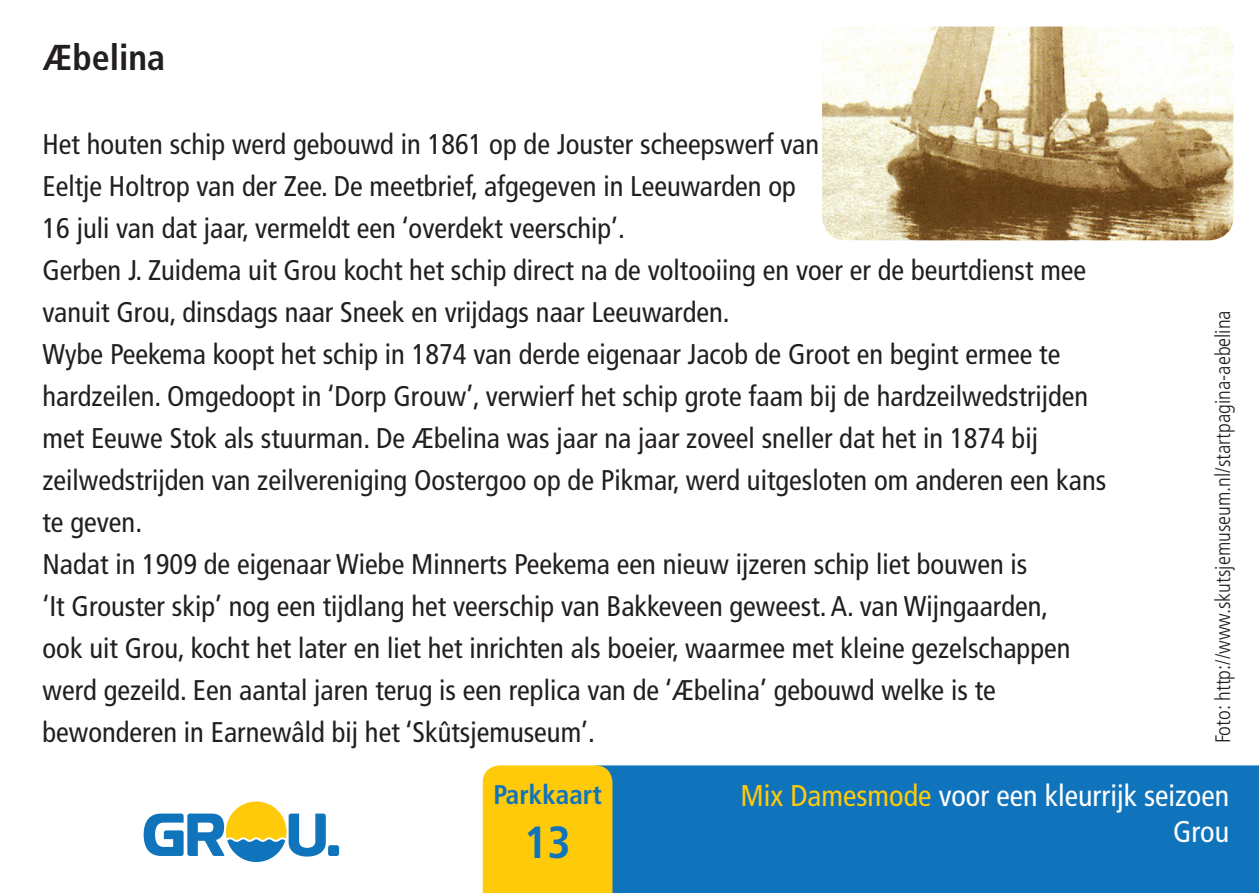
<style>
.page{position:relative;width:1259px;height:893px;background:#fff}
.page>*{position:absolute;margin:0;border:0;box-sizing:border-box;transform-origin:0 0}
.t1{font:700 condensed 45px "Frutiger";color:#1074bc}
.t2{font:700 condensed 36px "Frutiger";color:#231f20}
.t3{font:condensed 30px/36px "Frutiger";color:#fff;text-align:right}
.t4{font:condensed 28.5px/42px "Frutiger";color:#231f20}
.t5{font:700 condensed 27px "Frutiger";color:#1074bc}
.t6{font:300 condensed 21px "Frutiger";color:#231f20}
.s1{color:#feca0a}
</style>
<div class="page">
<div style="left:612px;top:765px;width:647px;height:128px;background:#1074bc"></div>
<div style="left:483px;top:765px;width:129px;height:128px;background:#feca0a"></div>
<svg style="left:144px;top:801px;width:195px;height:61px"></svg>
<img style="left:822px;top:27px;width:411px;height:213px">
<p class="t2" style="left:43px;top:36px;width:124px">Æbelina</p>
<p class="t4" style="left:43px;top:123px;width:1065px">Het houten schip werd gebouwd in 1861 op de Jouster scheepswerf van<br>Eeltje Holtrop van der Zee. De meetbrief, afgegeven in Leeuwarden op<br>16 juli van dat jaar, vermeldt een ‘overdekt veerschip’.<br>Gerben J. Zuidema uit Grou kocht het schip direct na de voltooiing en voer er de beurtdienst mee vanuit Grou, dinsdags naar Sneek en vrijdags naar Leeuwarden.<br>Wybe Peekema koopt het schip in 1874 van derde eigenaar Jacob de Groot en begint ermee te hardzeilen. Omgedoopt in ‘Dorp Grouw’, verwierf het schip grote faam bij de hardzeilwedstrijden met Eeuwe Stok als stuurman. De Æbelina was jaar na jaar zoveel sneller dat het in 1874 bij zeilwedstrijden van zeilvereniging Oostergoo op de Pikmar, werd uitgesloten om anderen een kans te geven.<br>Nadat in 1909 de eigenaar Wiebe Minnerts Peekema een nieuw ijzeren schip liet bouwen is<br>‘It Grouster skip’ nog een tijdlang het veerschip van Bakkeveen geweest. A. van Wijngaarden,<br>ook uit Grou, kocht het later en liet het inrichten als boeier, waarmee met kleine gezelschappen werd gezeild. Een aantal jaren terug is een replica van de ‘Æbelina’ gebouwd welke is te bewonderen in Earnewâld bij het ‘Skûtsjemuseum’.</p>
<p class="t3" style="left:740px;top:777px;width:490px"><span class="s1">Mix Damesmode</span> voor een kleurrijk seizoen<br>Grou</p>
<p class="t6" style="left:1211px;top:743px;width:435px;rotate:-90deg">Foto: http://www.skutsjemuseum.nl/startpagina-aebelina</p>
<p class="t5" style="left:493px;top:779px;width:110px">Parkkaart</p>
<h1 class="t1" style="left:524px;top:816px;width:48px">13</h1>
</div>
